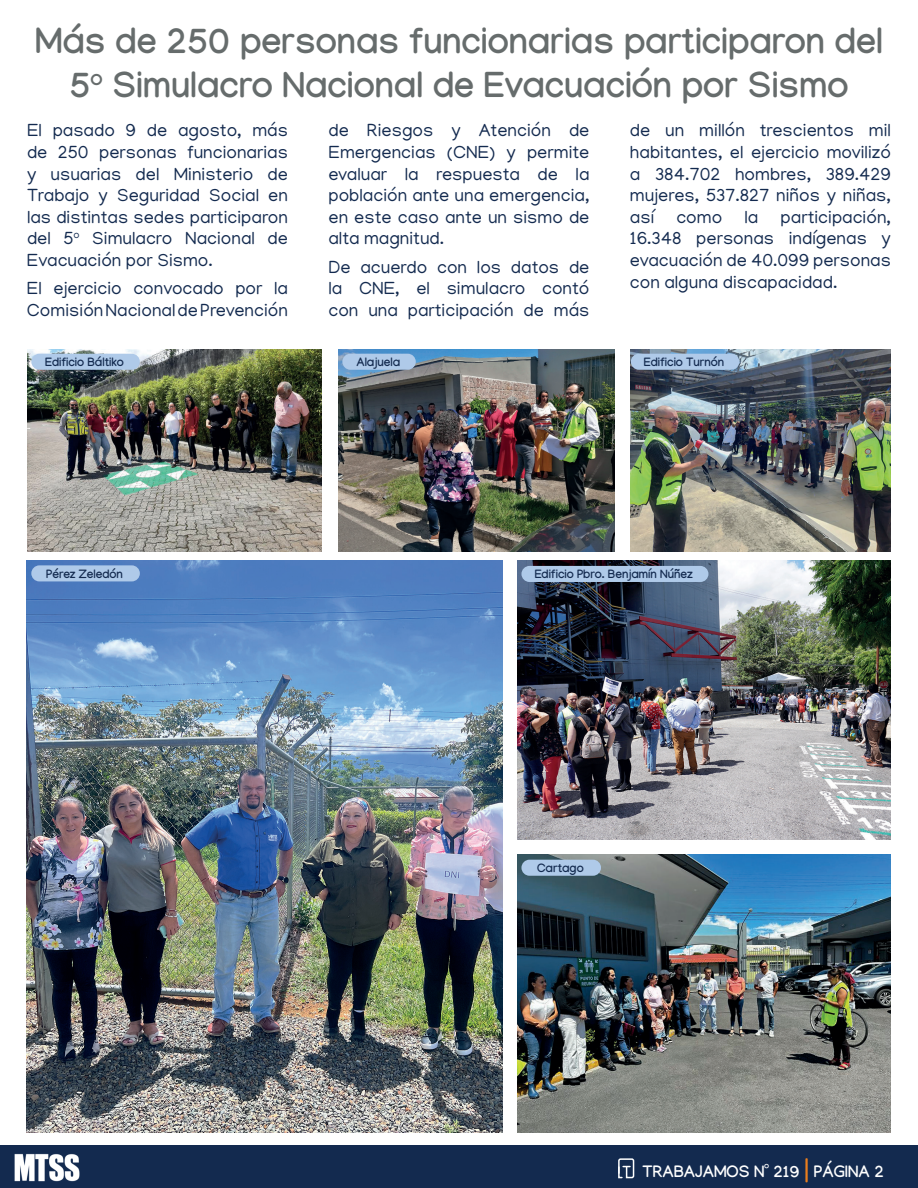
<style>
.page{position:relative;width:918px;height:1188px;background:#fff}
.page>*{position:absolute;margin:0;border:0;box-sizing:border-box;transform-origin:0 0}
.t1{font:700 36px/43.2px "Manjari";color:#666c6c;text-align:center}
.t2{font:18px/21.6px "Manjari";color:#132a4f;text-align:justify}
.t3{font:700 16.5px "Manjari";color:#fff}
.t4{font:700 12px "Manjari";color:#132a4f}
.s1{font-weight:400;font-size:30px;color:#ea7e1d}
</style>
<div class="page">
<div style="left:0;top:1146px;width:918px;height:42px;background:#132a4f"></div>
<svg style="left:618px;top:1158px;width:17px;height:21px"></svg>
<img style="left:14px;top:1153px;width:66px;height:29px">
<img style="left:338px;top:350px;width:277px;height:202px">
<img style="left:517px;top:561px;width:374px;height:278px">
<img style="left:27px;top:350px;width:295px;height:202px">
<img style="left:517px;top:854px;width:374px;height:278px">
<img style="left:630px;top:350px;width:261px;height:202px">
<img style="left:27px;top:561px;width:476px;height:571px">
<div style="left:31px;top:354px;width:109px;height:16px;background:#afcae9;border-radius:8px"></div>
<div style="left:342px;top:354px;width:74px;height:16px;background:#afcae9;border-radius:8px"></div>
<div style="left:631px;top:354px;width:108px;height:16px;background:#afcae9;border-radius:8px"></div>
<div style="left:521px;top:566px;width:187px;height:16px;background:#afcae9;border-radius:8px"></div>
<div style="left:31px;top:565px;width:109px;height:16px;background:#afcae9;border-radius:8px"></div>
<div style="left:521px;top:860px;width:80px;height:16px;background:#afcae9;border-radius:8px"></div>
<h1 class="t1" style="left:35px;top:19px;width:849px">Más de 250 personas funcionarias participaron del<br>5<sup>o</sup> Simulacro Nacional de Evacuación por Sismo</h1>
<p class="t2" style="left:27px;top:119px;width:263px">El pasado 9 de agosto, más de 250 personas funcionarias y usuarias del Ministerio de Trabajo y Seguridad Social en las distintas sedes participaron del 5<sup>o</sup> Simulacro Nacional de Evacuación por Sismo.</p>
<p class="t2" style="left:27px;top:277px;width:263px">El ejercicio convocado por la<br>Comisión Nacional de Prevención</p>
<p class="t2" style="left:328px;top:119px;width:263px">de Riesgos y Atención de Emergencias (CNE) y permite evaluar la respuesta de la población ante una emergencia, en este caso ante un sismo de alta magnitud.</p>
<p class="t2" style="left:328px;top:256px;width:263px">De acuerdo con los datos de la CNE, el simulacro contó con una participación de más</p>
<p class="t2" style="left:630px;top:119px;width:263px">de un millón trescientos mil habitantes, el ejercicio movilizó a 384.702 hombres, 389.429 mujeres, 537.827 niños y niñas, así como la participación, 16.348 personas indígenas y evacuación de 40.099 personas con alguna discapacidad.</p>
<p class="t4" style="left:45px;top:355px;width:80px">Edificio Báltiko</p>
<p class="t4" style="left:356px;top:355px;width:45px">Alajuela</p>
<p class="t4" style="left:644px;top:355px;width:82px">Edificio Turnón</p>
<p class="t4" style="left:46px;top:567px;width:78px">Pérez Zeledón</p>
<p class="t4" style="left:535px;top:567px;width:160px">Edificio Pbro. Benjamín Núñez</p>
<p class="t4" style="left:537px;top:861px;width:48px">Cartago</p>
<p class="t3" style="left:643px;top:1162px;width:243px">TRABAJAMOS Nº 219 <span class="s1">|</span> PÁGINA 2</p>
</div>
